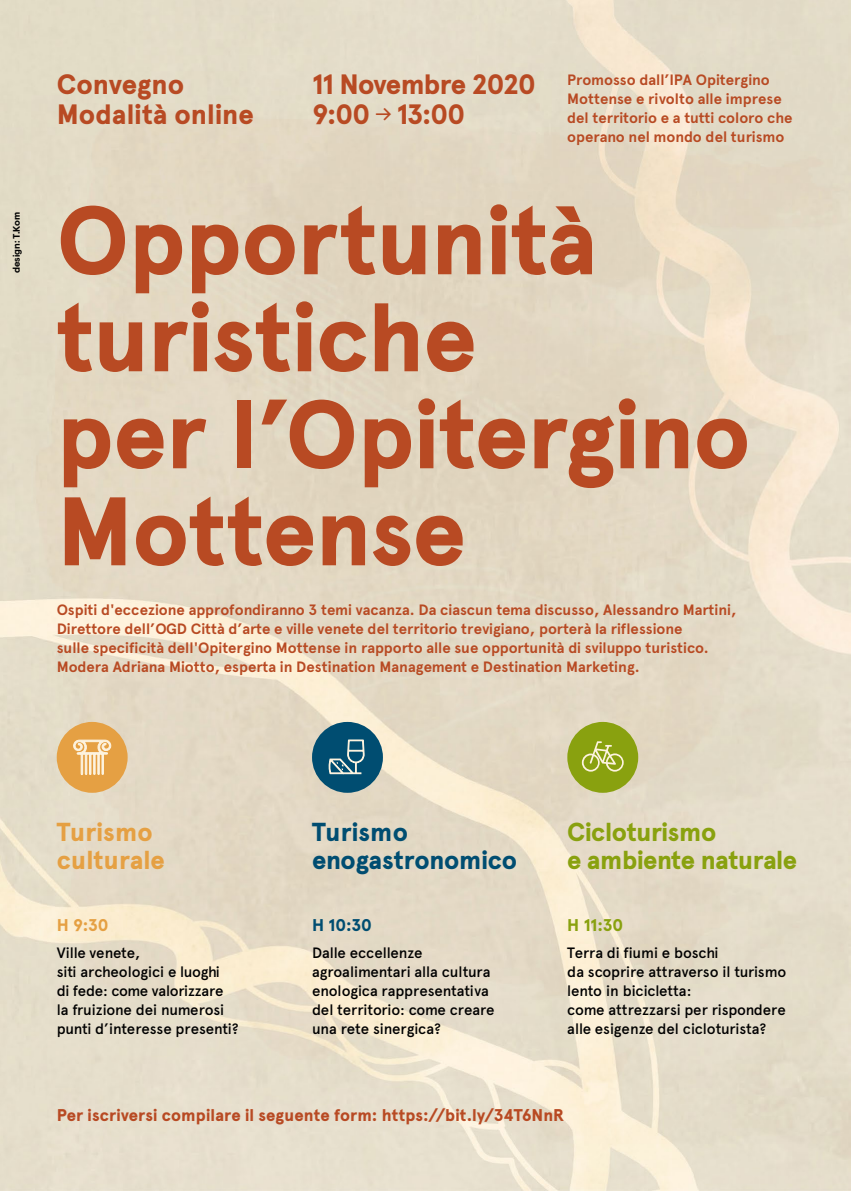
<style>
.page{position:relative;width:851px;height:1191px;background:#fff}
.page>*{position:absolute;margin:0;border:0;box-sizing:border-box;transform-origin:0 0}
.t1{font:900 97px "Apercu";letter-spacing:-.015em;color:#b84a23}
.t2{font:900 28px "Apercu";letter-spacing:-.01em;color:#b84a23}
.t3{font:900 28px "Apercu";letter-spacing:-.04em;color:#b84a23}
.t4{font:900 26px "Apercu";letter-spacing:-.02em;color:#89a10f}
.t5{font:900 26px "Apercu";letter-spacing:-.01em;color:#004d71}
.t6{font:900 26px "Apercu";color:#e5a043}
.t7{font:900 17px "Apercu";color:#b84a23}
.t8{font:900 17px "Apercu";color:#004d71}
.t9{font:900 17px "Apercu";color:#89a10f}
.t10{font:900 17px "Apercu";color:#e5a043}
.t11{font:700 15px/19px "Apercu";color:#b84a23}
.t12{font:500 15px/19px "Apercu";letter-spacing:-.005em;color:#000}
.t13{font:700 9.5px "Visuelt Pro";color:#000}
</style>
<div class="page">
<img style="left:0;top:0;width:850px;height:1190px">
<div style="left:57px;top:722px;width:71px;height:71px;background:#e5a043;border-radius:50%"></div>
<svg style="left:73px;top:740px;width:38px;height:34px"></svg>
<div style="left:567px;top:722px;width:71px;height:71px;background:#89a10f;border-radius:50%"></div>
<svg style="left:581px;top:741px;width:42px;height:30px"></svg>
<div style="left:312px;top:722px;width:71px;height:71px;background:#004d71;border-radius:50%"></div>
<svg style="left:328px;top:709px;width:36px;height:65px"></svg>
<svg style="left:376px;top:107px;width:15px;height:13px"></svg>
<p class="t13" style="left:11px;top:273px;width:63px;rotate:-90deg">design: T.Kom</p>
<p class="t2" style="left:57px;top:63px;width:129px">Convegno</p>
<p class="t2" style="left:57px;top:93px;width:199px">Modalità online</p>
<p class="t3" style="left:312px;top:63px;width:225px">11 Novembre 2020</p>
<p class="t2" style="left:312px;top:93px;width:155px">9:00 13:00</p>
<p class="t11" style="left:567px;top:70px;width:216px">Promosso dall’IPA Opitergino<br>Mottense e rivolto alle imprese</p>
<p class="t11" style="left:567px;top:108px;width:227px">del territorio e a tutti coloro che operano nel mondo del turismo</p>
<p class="t1" style="left:57px;top:168px;width:542px">Opportunità</p>
<p class="t1" style="left:57px;top:265px;width:422px">turistiche</p>
<p class="t1" style="left:57px;top:362px;width:696px">per l’Opitergino</p>
<p class="t1" style="left:57px;top:459px;width:411px">Mottense</p>
<p class="t11" style="left:57px;top:600px;width:681px">Ospiti d'eccezione approfondiranno 3 temi vacanza. Da ciascun tema discusso, Alessandro Martini,<br>Direttore dell’OGD Città d’arte e ville venete del territorio trevigiano, porterà la riflessione</p>
<p class="t11" style="left:57px;top:638px;width:653px">sulle specificità dell'Opitergino Mottense in rapporto alle sue opportunità di sviluppo turistico.</p>
<p class="t11" style="left:57px;top:657px;width:584px">Modera Adriana Miotto, esperta in Destination Management e Destination Marketing.</p>
<p class="t6" style="left:57px;top:812px;width:98px">Turismo</p>
<p class="t6" style="left:57px;top:840px;width:110px">culturale</p>
<p class="t5" style="left:312px;top:812px;width:98px">Turismo</p>
<p class="t5" style="left:312px;top:840px;width:207px">enogastronomico</p>
<p class="t4" style="left:567px;top:812px;width:151px">Cicloturismo</p>
<p class="t4" style="left:567px;top:840px;width:231px">e ambiente naturale</p>
<p class="t10" style="left:57px;top:912px;width:54px">H 9:30</p>
<p class="t8" style="left:312px;top:912px;width:62px">H 10:30</p>
<p class="t9" style="left:567px;top:912px;width:57px">H 11:30</p>
<p class="t12" style="left:57px;top:942px;width:85px">Ville venete,</p>
<p class="t12" style="left:57px;top:961px;width:165px">siti archeologici e luoghi</p>
<p class="t12" style="left:57px;top:980px;width:168px">di fede: come valorizzare</p>
<p class="t12" style="left:57px;top:999px;width:169px">la fruizione dei numerosi</p>
<p class="t12" style="left:57px;top:1018px;width:183px">punti d’interesse presenti?</p>
<p class="t12" style="left:312px;top:942px;width:112px">Dalle eccellenze</p>
<p class="t12" style="left:312px;top:961px;width:180px">agroalimentari alla cultura enologica rappresentativa</p>
<p class="t12" style="left:312px;top:999px;width:184px">del territorio: come creare</p>
<p class="t12" style="left:312px;top:1018px;width:130px">una rete sinergica?</p>
<p class="t12" style="left:567px;top:942px;width:152px">Terra di fiumi e boschi</p>
<p class="t12" style="left:567px;top:961px;width:221px">da scoprire attraverso il turismo lento in bicicletta:</p>
<p class="t12" style="left:567px;top:999px;width:220px">come attrezzarsi per rispondere</p>
<p class="t12" style="left:567px;top:1018px;width:200px">alle esigenze del cicloturista?</p>
<p class="t7" style="left:57px;top:1102px;width:509px">Per iscriversi compilare il seguente form: https://bit.ly/34T6NnR</p>
</div>
